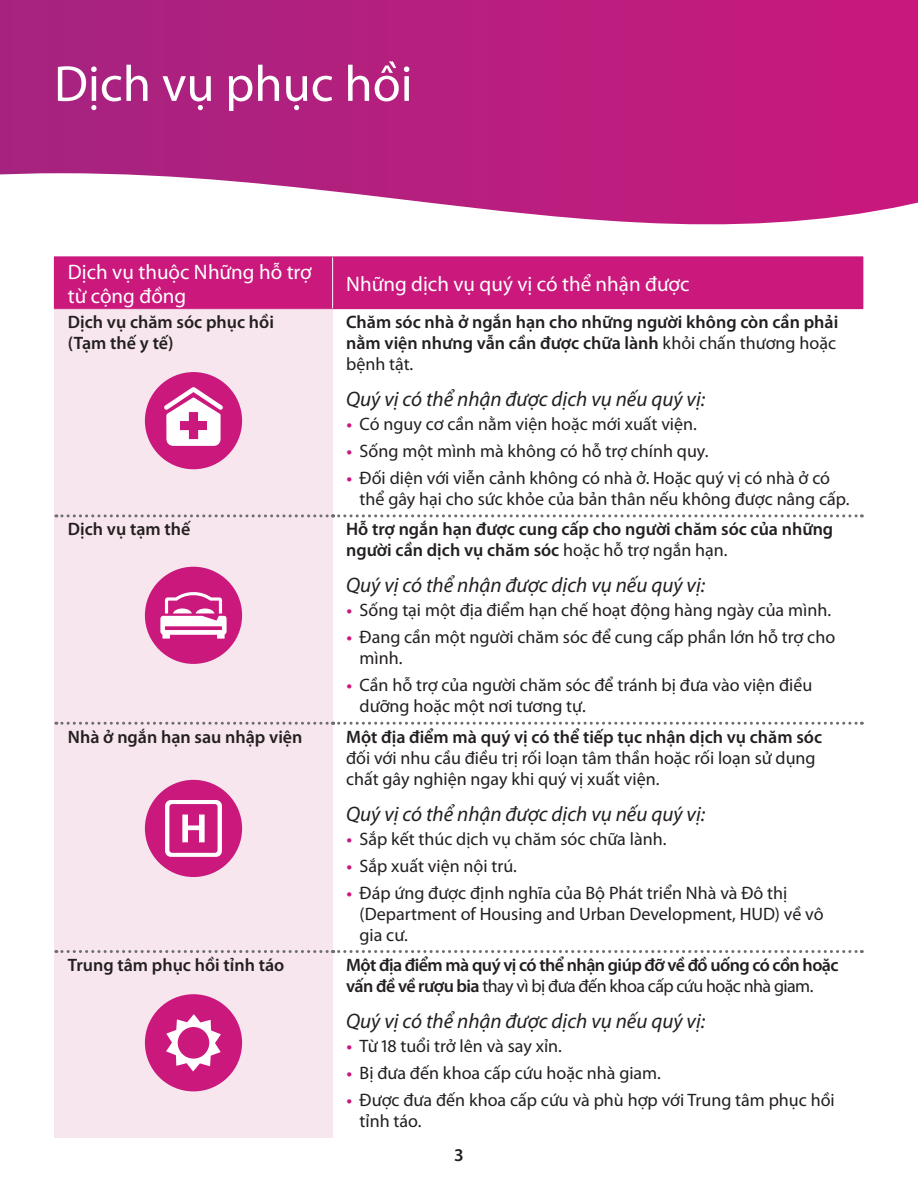
<style>
.page{position:relative;width:918px;height:1188px;background:#fff}
.page>*{position:absolute;margin:0;border:0;box-sizing:border-box;transform-origin:0 0}
.t1{font:51px "Myriad Pro";color:#fff}
.t2{font:italic 21px "Myriad Pro";color:#231f20}
.t3{font:21px/24px "Myriad Pro";color:#fff}
.t4{font:18px/21px "Myriad Pro";color:#231f20}
.t5{font:600 18px/21px "Myriad Pro";color:#231f20}
.t6{font:600 18px/21px "Myriad Pro";letter-spacing:-.03em;color:#231f20}
.s1{font-weight:400}
.s2{font-family:"Centene Sans";font-weight:700;color:#ca187d}
.s3{font-weight:600}
</style>
<div class="page">
<div style="left:0;top:0;width:918px;height:266px;background:linear-gradient(to right,#a5247f,#c9197d)"></div>
<svg style="left:0;top:173px;width:918px;height:134px"></svg>
<div style="left:54px;top:257px;width:279px;height:52px;background:#ca187d"></div>
<div style="left:333px;top:257px;width:530px;height:52px;background:#ca187d"></div>
<hr style="left:332px;top:257px;width:1px;height:51px;background:#fff">
<div style="left:54px;top:309px;width:279px;height:207px;background:#f7e6ed"></div>
<div style="left:54px;top:516px;width:279px;height:207px;background:#f7e6ed"></div>
<div style="left:54px;top:723px;width:279px;height:229px;background:#f7e6ed"></div>
<div style="left:54px;top:952px;width:279px;height:186px;background:#f7e6ed"></div>
<div style="left:145px;top:372px;width:97px;height:97px;background:#ca187d;border-radius:50%"></div>
<svg style="left:164px;top:387px;width:59px;height:59px"></svg>
<div style="left:145px;top:567px;width:97px;height:97px;background:#ca187d;border-radius:50%"></div>
<svg style="left:160px;top:592px;width:67px;height:47px"></svg>
<div style="left:145px;top:780px;width:97px;height:97px;background:#ca187d;border-radius:50%"></div>
<svg style="left:165px;top:800px;width:57px;height:57px"></svg>
<div style="left:145px;top:994px;width:97px;height:97px;background:#ca187d;border-radius:50%"></div>
<svg style="left:166px;top:1014px;width:55px;height:58px"></svg>
<svg style="left:56px;top:950px;width:806px;height:3px"></svg>
<svg style="left:56px;top:722px;width:806px;height:3px"></svg>
<svg style="left:56px;top:514px;width:806px;height:3px"></svg>
<hr style="left:54px;top:256px;width:279px;height:1px;background:#ca187d">
<hr style="left:333px;top:256px;width:530px;height:1px;background:#ca187d">
<h2 class="t1" style="left:54px;top:52px;width:360px">Dịch vụ phục hồi</h2>
<p class="t3" style="left:68px;top:259px;width:246px">Dịch vụ thuộc Những hỗ trợ từ cộng đồng</p>
<p class="t3" style="left:346px;top:271px;width:345px">Những dịch vụ quý vị có thể nhận được</p>
<p class="t5" style="left:68px;top:311px;width:208px">Dịch vụ chăm sóc phục hồi (Tạm thế y tế)</p>
<p class="t5" style="left:346px;top:311px;width:494px">Chăm sóc nhà ở ngắn hạn cho những người không còn cần phải nằm viện nhưng vẫn cần được chữa lành <span class="s1">khỏi chấn thương hoặc bệnh tật.</span></p>
<p class="t2" style="left:346px;top:386px;width:361px">Quý vị có thể nhận được dịch vụ nếu quý vị:</p>
<p class="t4" style="left:346px;top:413px;width:352px"><span class="s2">•</span> Có nguy cơ cần nằm viện hoặc mới xuất viện.</p>
<p class="t4" style="left:346px;top:440px;width:364px"><span class="s2">•</span> Sống một mình mà không có hỗ trợ chính quy.</p>
<p class="t4" style="left:360px;top:467px;width:491px;text-indent:-14px"><span class="s2">•</span> Đối diện với viễn cảnh không có nhà ở. Hoặc quý vị có nhà ở có thể gây hại cho sức khỏe của bản thân nếu không được nâng cấp.</p>
<p class="t5" style="left:68px;top:518px;width:124px">Dịch vụ tạm thế</p>
<p class="t5" style="left:346px;top:518px;width:489px">Hỗ trợ ngắn hạn được cung cấp cho người chăm sóc của những người cần dịch vụ chăm sóc <span class="s1">hoặc hỗ trợ ngắn hạn.</span></p>
<p class="t2" style="left:346px;top:572px;width:361px">Quý vị có thể nhận được dịch vụ nếu quý vị:</p>
<p class="t4" style="left:346px;top:600px;width:486px"><span class="s2">•</span> Sống tại một địa điểm hạn chế hoạt động hàng ngày của mình.</p>
<p class="t4" style="left:360px;top:627px;width:477px;text-indent:-14px"><span class="s2">•</span> Đang cần một người chăm sóc để cung cấp phần lớn hỗ trợ cho mình.</p>
<p class="t4" style="left:360px;top:675px;width:454px;text-indent:-14px"><span class="s2">•</span> Cần hỗ trợ của người chăm sóc để tránh bị đưa vào viện điều dưỡng hoặc một nơi tương tự.</p>
<p class="t5" style="left:68px;top:726px;width:236px">Nhà ở ngắn hạn sau nhập viện</p>
<p class="t4" style="left:346px;top:726px;width:478px"><span class="s3">Một địa điểm mà quý vị có thể tiếp tục nhận dịch vụ chăm sóc </span>đối với nhu cầu điều trị rối loạn tâm thần hoặc rối loạn sử dụng chất gây nghiện ngay khi quý vị xuất viện.</p>
<p class="t2" style="left:346px;top:801px;width:361px">Quý vị có thể nhận được dịch vụ nếu quý vị:</p>
<p class="t4" style="left:346px;top:828px;width:322px"><span class="s2">•</span> Sắp kết thúc dịch vụ chăm sóc chữa lành.</p>
<p class="t4" style="left:346px;top:855px;width:172px"><span class="s2">•</span> Sắp xuất viện nội trú.</p>
<p class="t4" style="left:360px;top:882px;width:465px;text-indent:-14px"><span class="s2">•</span> Đáp ứng được định nghĩa của Bộ Phát triển Nhà và Đô thị (Department of Housing and Urban Development, HUD) về vô gia cư.</p>
<p class="t5" style="left:68px;top:954px;width:218px">Trung tâm phục hồi tỉnh táo</p>
<p class="t6" style="left:346px;top:954px;width:494px">Một địa điểm mà quý vị có thể nhận giúp đỡ về đồ uống có cồn hoặc vấn đề về rượu bia <span class="s1">thay vì bị đưa đến khoa cấp cứu hoặc nhà giam.</span></p>
<p class="t2" style="left:346px;top:1008px;width:361px">Quý vị có thể nhận được dịch vụ nếu quý vị:</p>
<p class="t4" style="left:346px;top:1035px;width:217px"><span class="s2">•</span> Từ 18 tuổi trở lên và say xỉn.</p>
<p class="t4" style="left:346px;top:1062px;width:316px"><span class="s2">•</span> Bị đưa đến khoa cấp cứu hoặc nhà giam.</p>
<p class="t4" style="left:360px;top:1089px;width:477px;text-indent:-14px"><span class="s2">•</span> Được đưa đến khoa cấp cứu và phù hợp với Trung tâm phục hồi tỉnh táo.</p>
<p class="t5" style="left:454px;top:1144px;width:11px">3</p>
</div>
